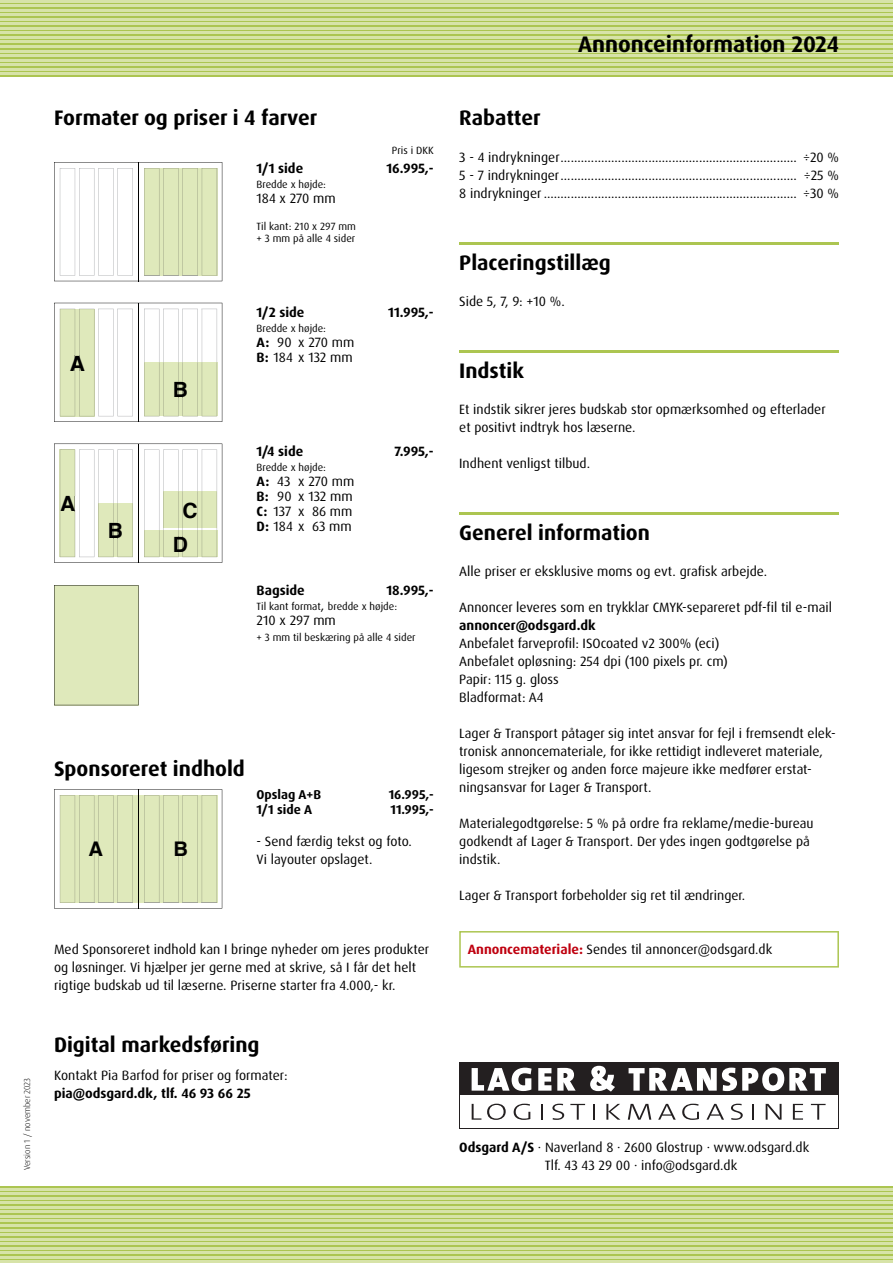
<style>
.page{position:relative;width:893px;height:1263px;background:#fff}
.page>*{position:absolute;margin:0;border:0;box-sizing:border-box;transform-origin:0 0}
.t1{font:700 22.5px "Dax Pro";color:#000}
.t2{font:700 21px "Dax Pro";color:#000}
.t3{font:700 21px "Helvetica";color:#000}
.t4{font:700 20.1px "Helvetica";color:#000}
.t5{font:13.5px/18px "Dax Pro";color:#000}
.t6{font:700 13.5px "Dax Pro";color:#000}
.t7{font:700 12.9px "Dax Pro";color:#000}
.t8{font:10.5px/12px "Dax Pro";color:#000}
.t9{font:300 8.55px "Dax Pro";color:#000}
.s1{font-weight:700}
.s2{font-size:13.5px}
.s3{font-weight:700;color:#bf000f}
</style>
<div class="page">
<svg style="left:0;top:2px;width:892px;height:75px;fill:#acc551"></svg>
<hr style="left:0;top:5px;width:892px;height:2px;background:#d7e3a8">
<hr style="left:0;top:0;width:892px;height:2px;background:#d7e3a8">
<hr style="left:0;top:9px;width:892px;height:3px;background:#d7e3a8">
<hr style="left:0;top:14px;width:892px;height:2px;background:#d7e3a8">
<hr style="left:0;top:18px;width:892px;height:3px;background:#d7e3a8">
<hr style="left:0;top:23px;width:892px;height:2px;background:#d7e3a8">
<hr style="left:0;top:27px;width:892px;height:3px;background:#d7e3a8">
<hr style="left:0;top:32px;width:892px;height:2px;background:#d7e3a8">
<hr style="left:0;top:36px;width:892px;height:3px;background:#d7e3a8">
<hr style="left:0;top:41px;width:892px;height:2px;background:#d7e3a8">
<hr style="left:0;top:45px;width:892px;height:3px;background:#d7e3a8">
<hr style="left:0;top:50px;width:892px;height:2px;background:#d7e3a8">
<hr style="left:0;top:54px;width:892px;height:3px;background:#d7e3a8">
<hr style="left:0;top:59px;width:892px;height:2px;background:#d7e3a8">
<hr style="left:0;top:63px;width:892px;height:3px;background:#d7e3a8">
<hr style="left:0;top:68px;width:892px;height:2px;background:#d7e3a8">
<hr style="left:0;top:73px;width:892px;height:2px;background:#d7e3a8">
<svg style="left:0;top:1186px;width:892px;height:75px;fill:#acc551"></svg>
<hr style="left:0;top:1188px;width:892px;height:2px;background:#d7e3a8">
<hr style="left:0;top:1193px;width:892px;height:2px;background:#d7e3a8">
<hr style="left:0;top:1197px;width:892px;height:3px;background:#d7e3a8">
<hr style="left:0;top:1202px;width:892px;height:2px;background:#d7e3a8">
<hr style="left:0;top:1206px;width:892px;height:3px;background:#d7e3a8">
<hr style="left:0;top:1211px;width:892px;height:2px;background:#d7e3a8">
<hr style="left:0;top:1215px;width:892px;height:3px;background:#d7e3a8">
<hr style="left:0;top:1220px;width:892px;height:2px;background:#d7e3a8">
<hr style="left:0;top:1224px;width:892px;height:3px;background:#d7e3a8">
<hr style="left:0;top:1229px;width:892px;height:2px;background:#d7e3a8">
<hr style="left:0;top:1233px;width:892px;height:3px;background:#d7e3a8">
<hr style="left:0;top:1238px;width:892px;height:2px;background:#d7e3a8">
<hr style="left:0;top:1242px;width:892px;height:3px;background:#d7e3a8">
<hr style="left:0;top:1247px;width:892px;height:2px;background:#d7e3a8">
<hr style="left:0;top:1251px;width:892px;height:3px;background:#d7e3a8">
<hr style="left:0;top:1256px;width:892px;height:2px;background:#d7e3a8">
<hr style="left:0;top:1261px;width:892px;height:2px;background:#d7e3a8">
<hr style="left:459px;top:512px;width:379px;height:3px;background:#acc551">
<hr style="left:459px;top:242px;width:379px;height:3px;background:#acc551">
<hr style="left:459px;top:350px;width:379px;height:3px;background:#acc551">
<svg style="left:459px;top:931px;width:379px;height:37px"></svg>
<svg style="left:54px;top:303px;width:168px;height:119px"></svg>
<svg style="left:54px;top:444px;width:168px;height:119px"></svg>
<svg style="left:54px;top:162px;width:168px;height:119px"></svg>
<div style="left:459px;top:1062px;width:379px;height:67px;background:#231f20"></div>
<div style="left:460px;top:1095px;width:377px;height:32px;background:#fff"></div>
<svg style="left:471px;top:1104px;width:10px;height:16px"></svg>
<svg style="left:487px;top:1104px;width:18px;height:16px"></svg>
<svg style="left:513px;top:1104px;width:17px;height:16px"></svg>
<svg style="left:541px;top:1104px;width:2px;height:16px"></svg>
<svg style="left:552px;top:1104px;width:12px;height:16px"></svg>
<svg style="left:570px;top:1104px;width:15px;height:16px"></svg>
<svg style="left:593px;top:1104px;width:2px;height:16px"></svg>
<svg style="left:606px;top:1104px;width:14px;height:16px"></svg>
<svg style="left:627px;top:1104px;width:24px;height:16px"></svg>
<svg style="left:658px;top:1104px;width:17px;height:16px"></svg>
<svg style="left:682px;top:1104px;width:17px;height:16px"></svg>
<svg style="left:706px;top:1104px;width:18px;height:16px"></svg>
<svg style="left:731px;top:1104px;width:11px;height:16px"></svg>
<svg style="left:752px;top:1104px;width:2px;height:16px"></svg>
<svg style="left:765px;top:1104px;width:16px;height:16px"></svg>
<svg style="left:792px;top:1104px;width:11px;height:16px"></svg>
<svg style="left:810px;top:1104px;width:15px;height:16px"></svg>
<svg style="left:628px;top:1068px;width:88px;height:23px"></svg>
<svg style="left:722px;top:1068px;width:103px;height:23px"></svg>
<svg style="left:590px;top:1066px;width:25px;height:26px"></svg>
<svg style="left:471px;top:1068px;width:60px;height:23px"></svg>
<svg style="left:538px;top:1068px;width:13px;height:23px"></svg>
<svg style="left:557px;top:1068px;width:18px;height:23px"></svg>
<div style="left:54px;top:585px;width:84px;height:120px;background:#dfe9bb"></div>
<hr style="left:138px;top:789px;width:1px;height:120px;background:#000">
<svg style="left:54px;top:789px;width:168px;height:119px"></svg>
<p class="t9" style="left:23px;top:1170px;width:94px;rotate:-90deg">Version 1 / november 2023</p>
<h2 class="t2" style="left:54px;top:107px;width:265px">Formater og priser i 4 farver</h2>
<h2 class="t2" style="left:459px;top:107px;width:83px">Rabatter</h2>
<h1 class="t1" style="left:578px;top:33px;width:262px">Annonceinformation 2024</h1>
<p class="t8" style="left:392px;top:145px;width:43px">Pris i DKK</p>
<h2 class="t3" style="left:70px;top:355px;width:17px">A</h2>
<h2 class="t3" style="left:60px;top:495px;width:17px">A</h2>
<h2 class="t3" style="left:108px;top:522px;width:17px">B</h2>
<h2 class="t3" style="left:173px;top:381px;width:17px">B</h2>
<h2 class="t3" style="left:183px;top:501px;width:17px">C</h2>
<h2 class="t3" style="left:173px;top:535px;width:17px">D</h2>
<p class="t6" style="left:256px;top:161px;width:48px">1/1 side</p>
<p class="t6" style="left:386px;top:161px;width:49px">16.995,-</p>
<p class="t8" style="left:256px;top:179px;width:71px">Bredde x højde:</p>
<p class="t5" style="left:256px;top:190px;width:81px">184 x 270 mm</p>
<p class="t8" style="left:256px;top:221px;width:101px">Til kant: 210 x 297 mm + 3 mm på alle 4 sider</p>
<p class="t6" style="left:256px;top:305px;width:49px">1/2 side</p>
<p class="t6" style="left:388px;top:305px;width:47px">11.995,-</p>
<p class="t8" style="left:256px;top:323px;width:71px">Bredde x højde:</p>
<p class="t5" style="left:256px;top:335px;width:99px;line-height:15px"><span class="s1">A:</span> 90 x 270 mm<br><span class="s1">B:</span> 184 x 132 mm</p>
<p class="t6" style="left:256px;top:444px;width:48px">1/4 side</p>
<p class="t6" style="left:394px;top:444px;width:41px">7.995,-</p>
<p class="t8" style="left:256px;top:461px;width:71px">Bredde x højde:</p>
<p class="t5" style="left:256px;top:474px;width:99px;line-height:15px"><span class="s1">A:</span> 43 x 270 mm<br><span class="s1">B:</span> 90 x 132 mm<br><span class="s1">C:</span> 137 x 86 mm<br><span class="s1">D:</span> 184 x 63 mm</p>
<p class="t6" style="left:256px;top:583px;width:50px">Bagside</p>
<p class="t6" style="left:386px;top:583px;width:49px">18.995,-</p>
<p class="t8" style="left:256px;top:601px;width:142px">Til kant format<span class="s2">,</span> bredde x højde:</p>
<p class="t5" style="left:256px;top:612px;width:81px">210 x 297 mm</p>
<p class="t8" style="left:256px;top:632px;width:160px">+ 3 mm til beskæring på alle 4 sider</p>
<h2 class="t2" style="left:54px;top:759px;width:192px">Sponsoreret indhold</h2>
<h3 class="t4" style="left:88px;top:840px;width:16px">A</h3>
<h3 class="t4" style="left:174px;top:840px;width:16px">B</h3>
<p class="t7" style="left:256px;top:789px;width:66px">Opslag A+B</p>
<p class="t7" style="left:388px;top:789px;width:47px">16.995,-</p>
<p class="t7" style="left:256px;top:803px;width:57px">1/1 side A</p>
<p class="t7" style="left:390px;top:803px;width:45px">11.995,-</p>
<p class="t5" style="left:256px;top:833px;width:157px">- Send færdig tekst og foto.<br>Vi layouter opslaget.</p>
<p class="t5" style="left:54px;top:941px;width:376px">Med Sponsoreret indhold kan I bringe nyheder om jeres produkter og løsninger. Vi hjælper jer gerne med at skrive, så I får det helt rigtige budskab ud til læserne. Priserne starter fra 4.000,- kr.</p>
<h2 class="t2" style="left:54px;top:1034px;width:207px">Digital markedsføring</h2>
<p class="t5" style="left:54px;top:1067px;width:235px">Kontakt Pia Barfod for priser og formater:</p>
<p class="t6" style="left:54px;top:1087px;width:198px">pia@odsgard.dk, tlf. 46 93 66 25</p>
<p class="t5" style="left:459px;top:149px;width:381px;text-align:justify">3 - 4 indrykninger ...................................................................... ÷20 % 5 - 7 indrykninger ...................................................................... ÷25 % 8 indrykninger ........................................................................... ÷30 %</p>
<h2 class="t2" style="left:459px;top:253px;width:153px">Placeringstillæg</h2>
<p class="t5" style="left:459px;top:293px;width:107px">Side 5, 7, 9: +10 %.</p>
<h2 class="t2" style="left:459px;top:361px;width:66px">Indstik</h2>
<p class="t5" style="left:459px;top:401px;width:368px">Et indstik sikrer jeres budskab stor opmærksomhed og efterlader et positivt indtryk hos læserne.</p>
<p class="t5" style="left:459px;top:455px;width:132px">Indhent venligst tilbud.</p>
<h2 class="t2" style="left:459px;top:523px;width:192px">Generel information</h2>
<p class="t5" style="left:459px;top:563px;width:309px">Alle priser er eksklusive moms og evt. grafisk arbejde.</p>
<p class="t5" style="left:459px;top:599px;width:374px">Annoncer leveres som en trykklar CMYK-separeret pdf-fil til e-mail</p>
<p class="t6" style="left:459px;top:619px;width:138px">annoncer@odsgard.dk</p>
<p class="t5" style="left:459px;top:635px;width:270px">Anbefalet farveprofil: ISOcoated v2 300% (eci)<br>Anbefalet opløsning: 254 dpi (100 pixels pr. cm)<br>Papir: 115 g. gloss<br>Bladformat: A4</p>
<p class="t5" style="left:459px;top:725px;width:378px">Lager &amp; Transport påtager sig intet ansvar for fejl i fremsendt elek&shy;tronisk annoncemateriale, for ikke rettidigt indleveret materiale, ligesom strejker og anden force majeure ikke medfører erstat&shy;ningsansvar for Lager &amp; Transport.</p>
<p class="t5" style="left:459px;top:815px;width:356px">Materialegodtgørelse: 5 % på ordre fra reklame/medie-bureau god kendt af Lager &amp; Transport. Der ydes ingen godtgørelse på indstik.</p>
<p class="t5" style="left:459px;top:887px;width:287px">Lager &amp; Transport forbeholder sig ret til ændringer.</p>
<p class="t5" style="left:468px;top:941px;width:306px"><span class="s3">Annoncemateriale:</span> Sendes til annoncer@odsgard.dk</p>
<p class="t5" style="left:545px;top:1139px;width:266px;text-indent:-85px"><span class="s1">Odsgard A/S</span> · Naverland 8 · 2600 Glostrup · www.odsgard.dk<br>Tlf. 43 43 29 00 · info@odsgard.dk</p>
</div>
